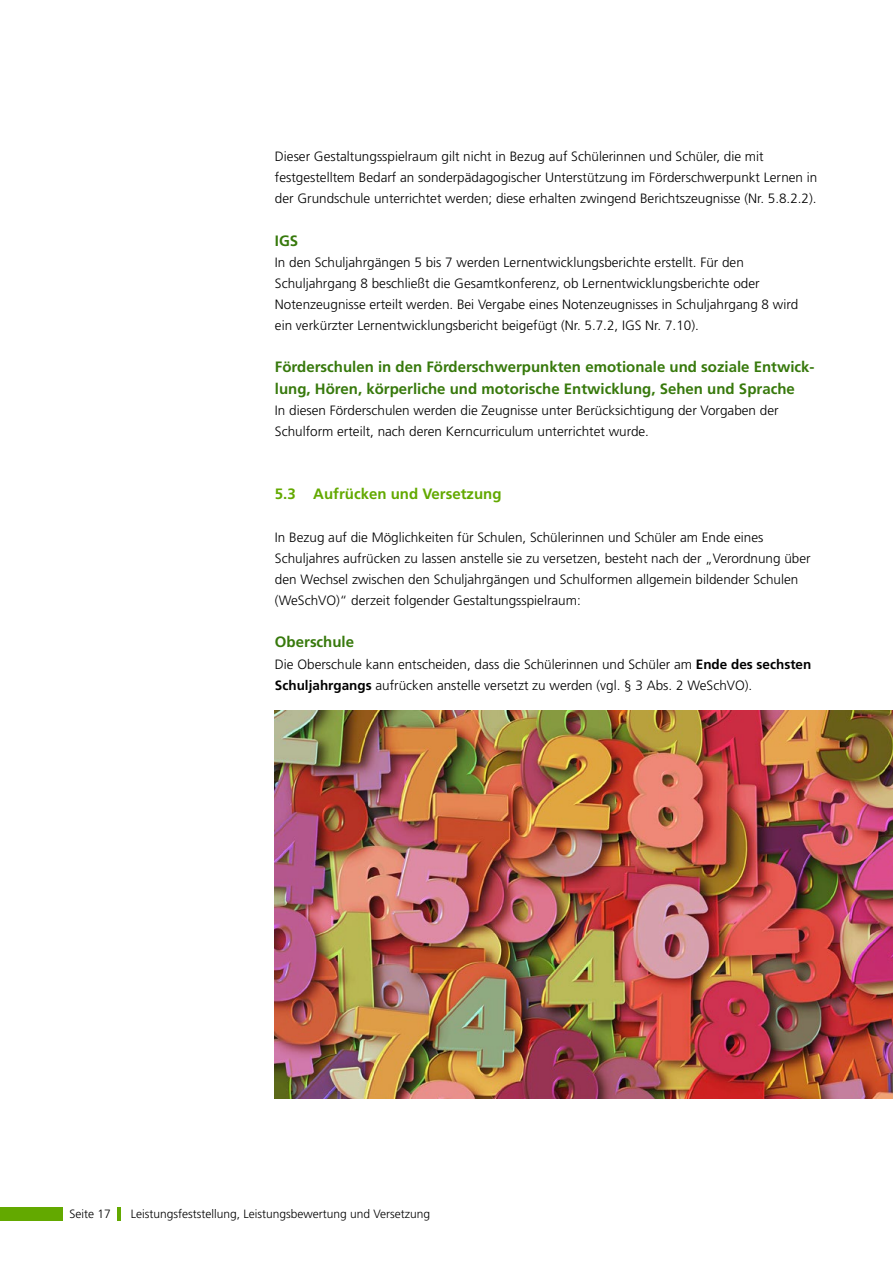
<style>
.page{position:relative;width:893px;height:1263px;background:#fff}
.page>*{position:absolute;margin:0;border:0;box-sizing:border-box;transform-origin:0 0}
.t1{font:700 15px/21.1px "Frutiger LT Std";color:#37790c}
.t2{font:700 15px "Frutiger LT Std";color:#63a900}
.t3{font:300 13.5px/21.1px "Frutiger LT Std";color:#000}
.t4{font:300 12px "Frutiger LT Std";color:#000}
.s1{font-weight:700}
</style>
<div class="page">
<hr style="left:117px;top:1207px;width:4px;height:13px;background:#63a900">
<div style="left:0;top:1207px;width:63px;height:13px;background:#63a900"></div>
<img style="left:275px;top:711px;width:618px;height:387px">
<p class="t3" style="left:275px;top:146px;width:544px">Dieser Gestaltungsspielraum gilt nicht in Bezug auf Schülerinnen und Schüler, die mit festgestelltem Bedarf an sonderpädagogischer Unterstützung im Förderschwerpunkt Lernen in der Grundschule unterrichtet werden; diese erhalten zwingend Berichtszeugnisse (Nr. 5.8.2.2).</p>
<p class="t1" style="left:275px;top:230px;width:25px">IGS</p>
<p class="t3" style="left:275px;top:252px;width:525px">In den Schuljahrgängen 5 bis 7 werden Lernentwicklungsberichte erstellt. Für den Schuljahrgang 8 beschließt die Gesamtkonferenz, ob Lernentwicklungsberichte oder Notenzeugnisse erteilt werden. Bei Vergabe eines Notenzeugnisses in Schuljahrgang 8 wird ein verkürzter Lernentwicklungsbericht beigefügt (Nr. 5.7.2, IGS Nr. 7.10).</p>
<p class="t1" style="left:275px;top:357px;width:541px">Förderschulen in den Förderschwerpunkten emotionale und soziale Entwick&shy;lung, Hören, körperliche und motorische Entwicklung, Sehen und Sprache</p>
<p class="t3" style="left:275px;top:400px;width:505px">In diesen Förderschulen werden die Zeugnisse unter Berücksichtigung der Vorgaben der<br>Schulform erteilt, nach deren Kerncurriculum unterrichtet wurde.</p>
<p class="t2" style="left:275px;top:485px;width:228px">5.3 Aufrücken und Versetzung</p>
<p class="t3" style="left:275px;top:527px;width:537px">In Bezug auf die Möglichkeiten für Schulen, Schülerinnen und Schüler am Ende eines Schuljahres aufrücken zu lassen anstelle sie zu versetzen, besteht nach der „Verordnung über den Wechsel zwischen den Schuljahrgängen und Schulformen allgemein bildender Schulen (WeSchVO)“ derzeit folgender Gestaltungsspielraum:</p>
<p class="t1" style="left:275px;top:632px;width:81px">Oberschule</p>
<p class="t3" style="left:275px;top:653px;width:538px">Die Oberschule kann entscheiden, dass die Schülerinnen und Schüler am <span class="s1">Ende des sechsten<br>Schuljahrgangs</span> aufrücken anstelle versetzt zu werden (vgl. § 3 Abs. 2 WeSchVO).</p>
<p class="t4" style="left:69px;top:1207px;width:43px">Seite 17</p>
<p class="t4" style="left:131px;top:1207px;width:301px">Leistungsfeststellung, Leistungsbewertung und Versetzung</p>
</div>
